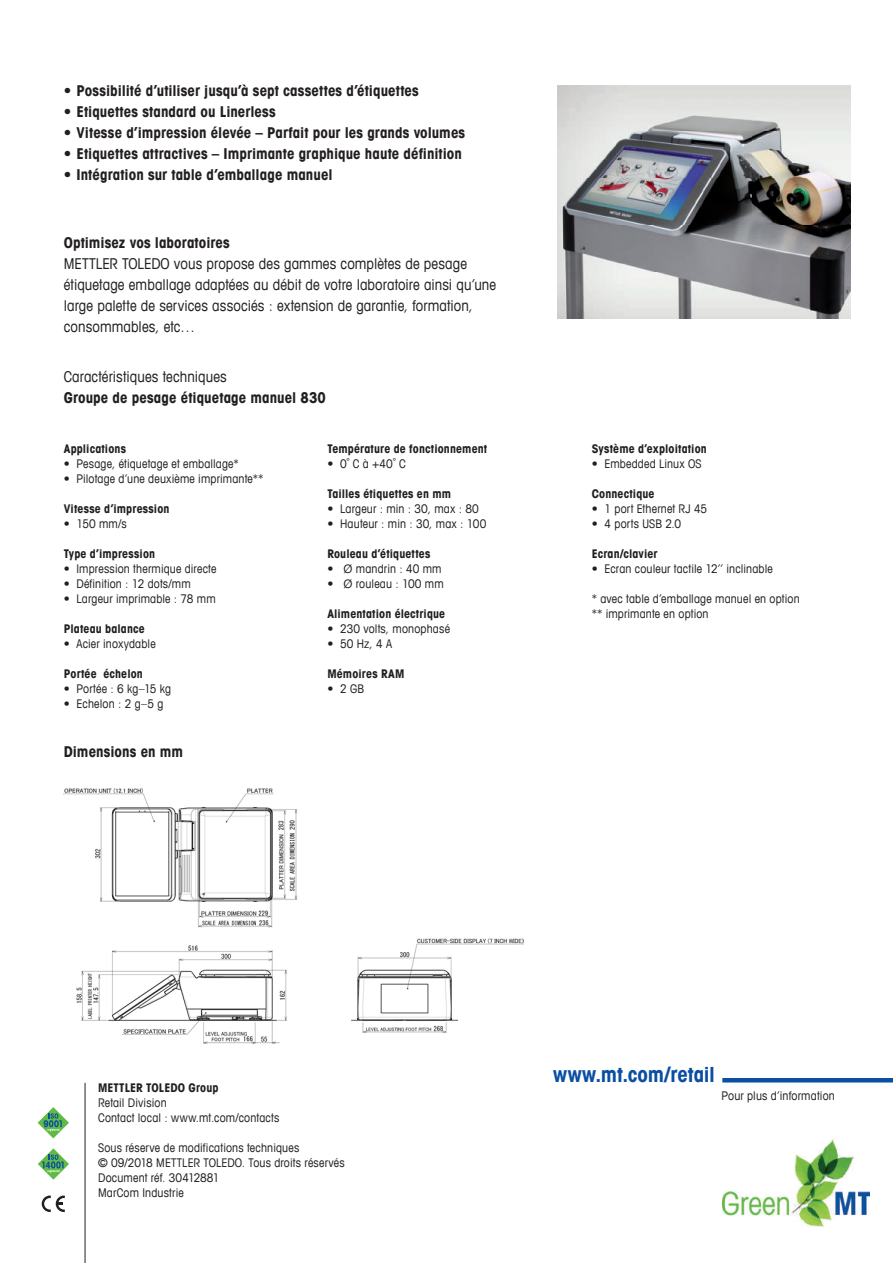
<style>
.page{position:relative;width:893px;height:1263px;background:#fff}
.page>*{position:absolute;margin:0;border:0;box-sizing:border-box;transform-origin:0 0}
.t1{font:700 condensed 21px "Avant Garde Com";color:#0a4fa2}
.t2{font:700 condensed 15px "Avant Garde Com";letter-spacing:.005em;color:#231f20}
.t3{font:condensed 15px/21px "Avant Garde Com";letter-spacing:.005em;color:#231f20}
.t4{font:condensed 12px/15px "Avant Garde Com";letter-spacing:.015em;color:#231f20}
.t5{font:700 condensed 12px "Avant Garde Com";letter-spacing:.01em;color:#231f20}
.s1{font-family:"Ebrima";font-stretch:normal}
</style>
<div class="page">
<hr style="left:722px;top:1078px;width:171px;height:4px;background:#0a4fa2">
<hr style="left:85px;top:1083px;width:1px;height:180px;background:#231f20">
<svg style="left:38px;top:1148px;width:31px;height:32px"></svg>
<svg style="left:38px;top:1107px;width:31px;height:31px"></svg>
<svg style="left:42px;top:1195px;width:23px;height:17px"></svg>
<img style="left:722px;top:1138px;width:148px;height:89px">
<img style="left:557px;top:85px;width:293px;height:234px">
<img style="left:64px;top:788px;width:459px;height:255px">
<p class="t2" style="left:64px;top:81px;width:357px">• Possibilité d’utiliser jusqu’à sept cassettes d’étiquettes</p>
<p class="t2" style="left:64px;top:102px;width:214px">• Etiquettes standard ou Linerless</p>
<p class="t2" style="left:64px;top:123px;width:403px">• Vitesse d’impression élevée – Parfait pour les grands volumes</p>
<p class="t2" style="left:64px;top:144px;width:400px">• Etiquettes attractives – Imprimante graphique haute définition</p>
<p class="t2" style="left:64px;top:165px;width:270px">• Intégration sur table d’emballage manuel</p>
<p class="t2" style="left:64px;top:233px;width:168px">Optimisez vos laboratoires</p>
<p class="t3" style="left:64px;top:253px;width:434px">METTLER TOLEDO vous propose des gammes complètes de pesage étiquetage emballage adaptées au débit de votre laboratoire ainsi qu’une large palette de services associés : extension de garantie, formation, consommables, etc…</p>
<p class="t3" style="left:64px;top:366px;width:165px">Caractéristiques techniques</p>
<p class="t2" style="left:64px;top:388px;width:264px">Groupe de pesage étiquetage manuel 830</p>
<p class="t5" style="left:64px;top:441px;width:64px">Applications</p>
<p class="t4" style="left:64px;top:456px;width:177px">• Pesage, étiquetage et emballage*</p>
<p class="t4" style="left:64px;top:471px;width:201px">• Pilotage d’une deuxième imprimante**</p>
<p class="t5" style="left:64px;top:501px;width:107px">Vitesse d’impression</p>
<p class="t4" style="left:64px;top:516px;width:65px">• 150 mm/s</p>
<p class="t5" style="left:64px;top:546px;width:93px">Type d’impression</p>
<p class="t4" style="left:64px;top:561px;width:154px">• Impression thermique directe</p>
<p class="t4" style="left:64px;top:576px;width:128px">• Définition : 12 dots/mm</p>
<p class="t4" style="left:64px;top:591px;width:153px">• Largeur imprimable : 78 mm</p>
<p class="t5" style="left:64px;top:621px;width:83px">Plateau balance</p>
<p class="t4" style="left:64px;top:636px;width:93px">• Acier inoxydable</p>
<p class="t5" style="left:64px;top:666px;width:81px">Portée échelon</p>
<p class="t4" style="left:64px;top:681px;width:109px">• Portée : 6 kg–15 kg</p>
<p class="t4" style="left:64px;top:696px;width:101px">• Echelon : 2 g–5 g</p>
<p class="t5" style="left:327px;top:441px;width:161px">Température de fonctionnement</p>
<p class="t4" style="left:327px;top:456px;width:80px">• 0˚ C à +40˚ C</p>
<p class="t5" style="left:327px;top:486px;width:125px">Tailles étiquettes en mm</p>
<p class="t4" style="left:327px;top:501px;width:153px">• Largeur : min : 30, max : 80</p>
<p class="t4" style="left:327px;top:516px;width:160px">• Hauteur : min : 30, max : 100</p>
<p class="t5" style="left:327px;top:546px;width:105px">Rouleau d’étiquettes</p>
<p class="t4" style="left:327px;top:561px;width:116px">• <span class="s1">Ø</span> mandrin : 40 mm</p>
<p class="t4" style="left:327px;top:576px;width:118px">• <span class="s1">Ø</span> rouleau : 100 mm</p>
<p class="t5" style="left:327px;top:606px;width:119px">Alimentation électrique</p>
<p class="t4" style="left:327px;top:621px;width:124px">• 230 volts, monophasé</p>
<p class="t4" style="left:327px;top:636px;width:66px">• 50 Hz, 4 A</p>
<p class="t5" style="left:327px;top:666px;width:78px">Mémoires RAM</p>
<p class="t4" style="left:327px;top:681px;width:38px">• 2 GB</p>
<p class="t2" style="left:64px;top:742px;width:121px">Dimensions en mm</p>
<p class="t5" style="left:592px;top:441px;width:117px">Système d’exploitation</p>
<p class="t4" style="left:592px;top:456px;width:111px">• Embedded Linux OS</p>
<p class="t5" style="left:592px;top:486px;width:64px">Connectique</p>
<p class="t4" style="left:592px;top:501px;width:117px">• 1 port Ethernet RJ 45</p>
<p class="t4" style="left:592px;top:516px;width:91px">• 4 ports USB 2.0</p>
<p class="t5" style="left:592px;top:546px;width:67px">Ecran/clavier</p>
<p class="t4" style="left:592px;top:561px;width:183px">• Ecran couleur tactile 12’’ inclinable</p>
<p class="t4" style="left:592px;top:591px;width:209px">* avec table d’emballage manuel en option ** imprimante en option</p>
<p class="t5" style="left:98px;top:1079px;width:122px">METTLER TOLEDO Group</p>
<p class="t4" style="left:98px;top:1094px;width:183px">Retail Division<br>Contact local : www.mt.com/contacts</p>
<p class="t4" style="left:98px;top:1139px;width:248px">Sous réserve de modifications techniques<br>© 09/2018 METTLER TOLEDO. Tous droits réservés<br>Document réf. 30412881<br>MarCom Industrie</p>
<h1 class="t1" style="left:553px;top:1061px;width:164px">www.mt.com/retail</h1>
<p class="t4" style="left:721px;top:1087px;width:115px">Pour plus d‘information</p>
</div>
